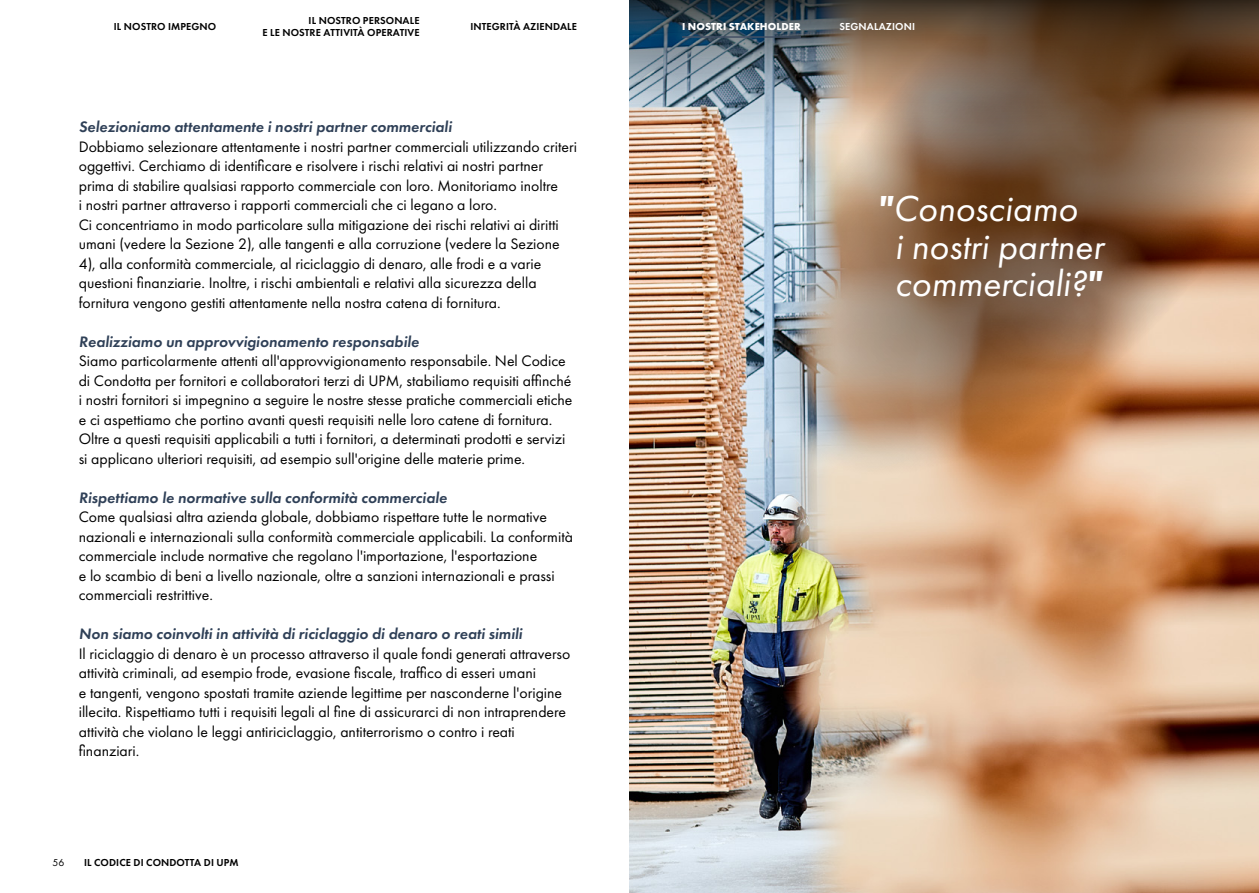
<style>
.page{position:relative;width:1259px;height:893px;background:#fff}
.page>*{position:absolute;margin:0;border:0;box-sizing:border-box;transform-origin:0 0}
.t1{font:italic 37.5px/37.5px "Futura PT";color:#fff}
.t2{font:15.75px/19.5px "Futura PT";color:#000}
.t3{font:italic 600 15.75px "Futura PT";color:#2f4057}
.t4{font:600 10.5px/12px "Futura PT";letter-spacing:.01em;color:#000;text-align:right}
.t5{font:700 10.5px "Futura PT";letter-spacing:.01em;color:#fff}
.t6{font:600 10.5px "Futura PT";letter-spacing:.01em;color:#fff}
.t7{font:10.5px "Futura PT";color:#000}
.s1{font-weight:700}
</style>
<div class="page">
<img style="left:629px;top:145px;width:630px;height:748px">
<img style="left:731px;top:145px;width:528px;height:373px">
<img style="left:629px;top:0;width:630px;height:145px">
<hr style="left:682px;top:36px;width:119px;height:2px;background:#435065">
<p class="t4" style="left:114px;top:21px;width:104px">IL NOSTRO IMPEGNO</p>
<p class="t4" style="left:262px;top:15px;width:159px">IL NOSTRO PERSONALE<br>E LE NOSTRE ATTIVITÀ OPERATIVE</p>
<p class="t4" style="left:470px;top:21px;width:108px">INTEGRITÀ AZIENDALE</p>
<p class="t3" style="left:79px;top:117px;width:374px">Selezioniamo attentamente i nostri partner commerciali</p>
<p class="t2" style="left:79px;top:136px;width:500px">Dobbiamo selezionare attentamente i nostri partner commerciali utilizzando criteri oggettivi. Cerchiamo di identificare e risolvere i rischi relativi ai nostri partner prima di stabilire qualsiasi rapporto commerciale con loro. Monitoriamo inoltre<br>i nostri partner attraverso i rapporti commerciali che ci legano a loro.<br>Ci concentriamo in modo particolare sulla mitigazione dei rischi relativi ai diritti umani (vedere la Sezione 2), alle tangenti e alla corruzione (vedere la Sezione 4), alla conformità commerciale, al riciclaggio di denaro, alle frodi e a varie questioni finanziarie. Inoltre, i rischi ambientali e relativi alla sicurezza della fornitura vengono gestiti attentamente nella nostra catena di fornitura.</p>
<p class="t3" style="left:79px;top:331px;width:342px">Realizziamo un approvvigionamento responsabile</p>
<p class="t2" style="left:79px;top:351px;width:495px">Siamo particolarmente attenti all'approvvigionamento responsabile. Nel Codice di Condotta per fornitori e collaboratori terzi di UPM, stabiliamo requisiti affinché i nostri fornitori si impegnino a seguire le nostre stesse pratiche commerciali etiche e ci aspettiamo che portino avanti questi requisiti nelle loro catene di fornitura.<br>Oltre a questi requisiti applicabili a tutti i fornitori, a determinati prodotti e servizi si applicano ulteriori requisiti, ad esempio sull'origine delle materie prime.</p>
<p class="t3" style="left:79px;top:487px;width:370px">Rispettiamo le normative sulla conformità commerciale</p>
<p class="t2" style="left:79px;top:507px;width:496px">Come qualsiasi altra azienda globale, dobbiamo rispettare tutte le normative nazionali e internazionali sulla conformità commerciale applicabili. La conformità commerciale include normative che regolano l'importazione, l'esportazione<br>e lo scambio di beni a livello nazionale, oltre a sanzioni internazionali e prassi commerciali restrittive.</p>
<p class="t3" style="left:79px;top:624px;width:445px">Non siamo coinvolti in attività di riciclaggio di denaro o reati simili</p>
<p class="t2" style="left:79px;top:643px;width:493px">Il riciclaggio di denaro è un processo attraverso il quale fondi generati attraverso attività criminali, ad esempio frode, evasione fiscale, traffico di esseri umani<br>e tangenti, vengono spostati tramite aziende legittime per nasconderne l'origine illecita. Rispettiamo tutti i requisiti legali al fine di assicurarci di non intraprendere attività che violano le leggi antiriciclaggio, antiterrorismo o contro i reati finanziari.</p>
<p class="t7" style="left:53px;top:856px;width:13px">56</p>
<p class="t4" style="left:84px;top:857px;width:156px">IL CODICE DI CONDOTTA DI UPM</p>
<p class="t5" style="left:682px;top:20px;width:120px">I NOSTRI STAKEHOLDER</p>
<p class="t6" style="left:839px;top:20px;width:77px">SEGNALAZIONI</p>
<h1 class="t1" style="left:894px;top:190px;width:210px;text-indent:-17px"><span class="s1">"</span>Conosciamo<br>i nostri partner commerciali?<span class="s1">"</span></h1>
</div>
